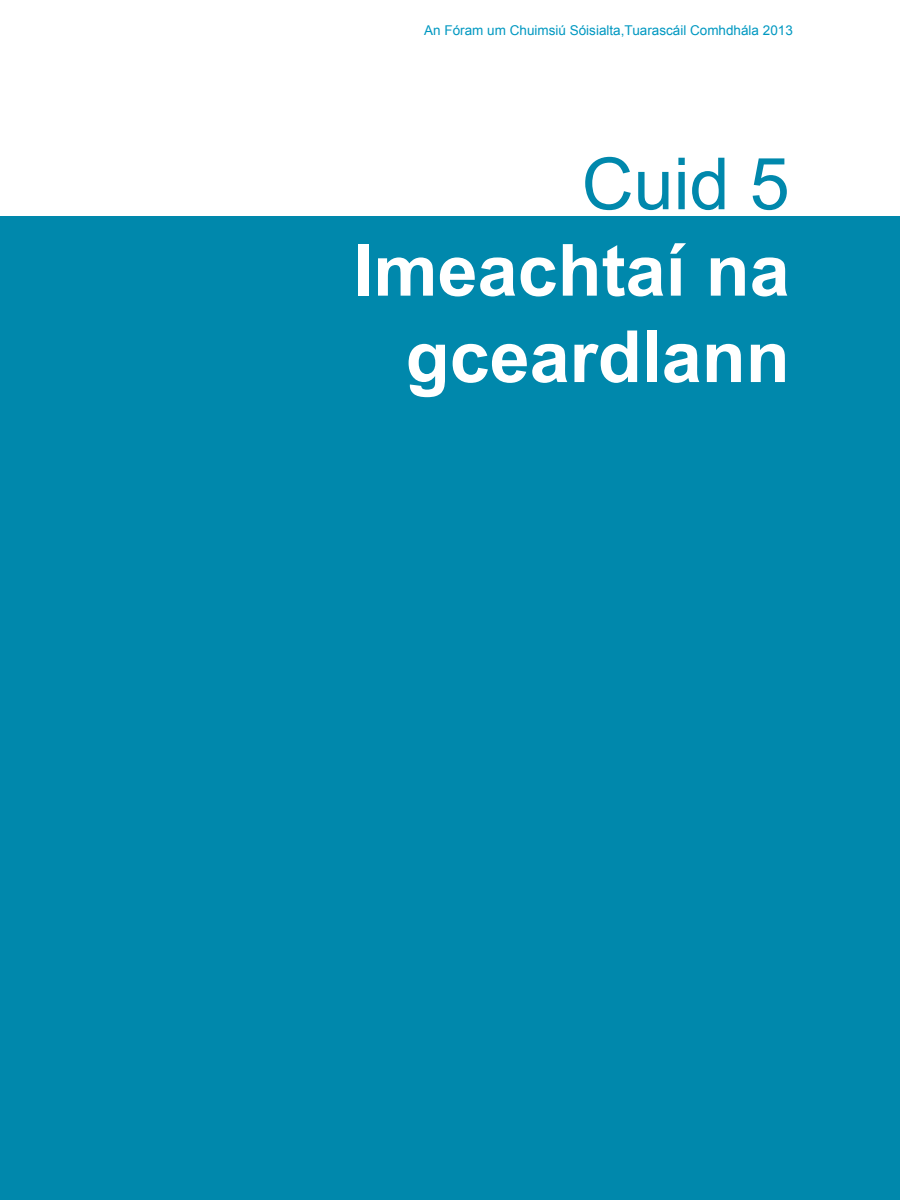
<style>
.page{position:relative;width:900px;height:1200px;background:#fff}
.page>*{position:absolute;margin:0;border:0;box-sizing:border-box;transform-origin:0 0}
.t1{font:700 72px/86.4px "Arial";color:#fff;text-align:right}
.t2{font:72px "Arial";color:#0088ac}
.t3{font:13.5px "Arial";color:#0098c1}
</style>
<div class="page">
<div style="left:0;top:216px;width:900px;height:984px;background:#0088ac"></div>
<p class="t3" style="left:424px;top:22px;width:370px">An Fóram um Chuimsiú Sóisialta,Tuarascáil Comhdhála 2013</p>
<p class="t2" style="left:582px;top:137px;width:210px">Cuid 5</p>
<p class="t1" style="left:354px;top:229px;width:438px">Imeachtaí na gceardlann</p>
</div>
